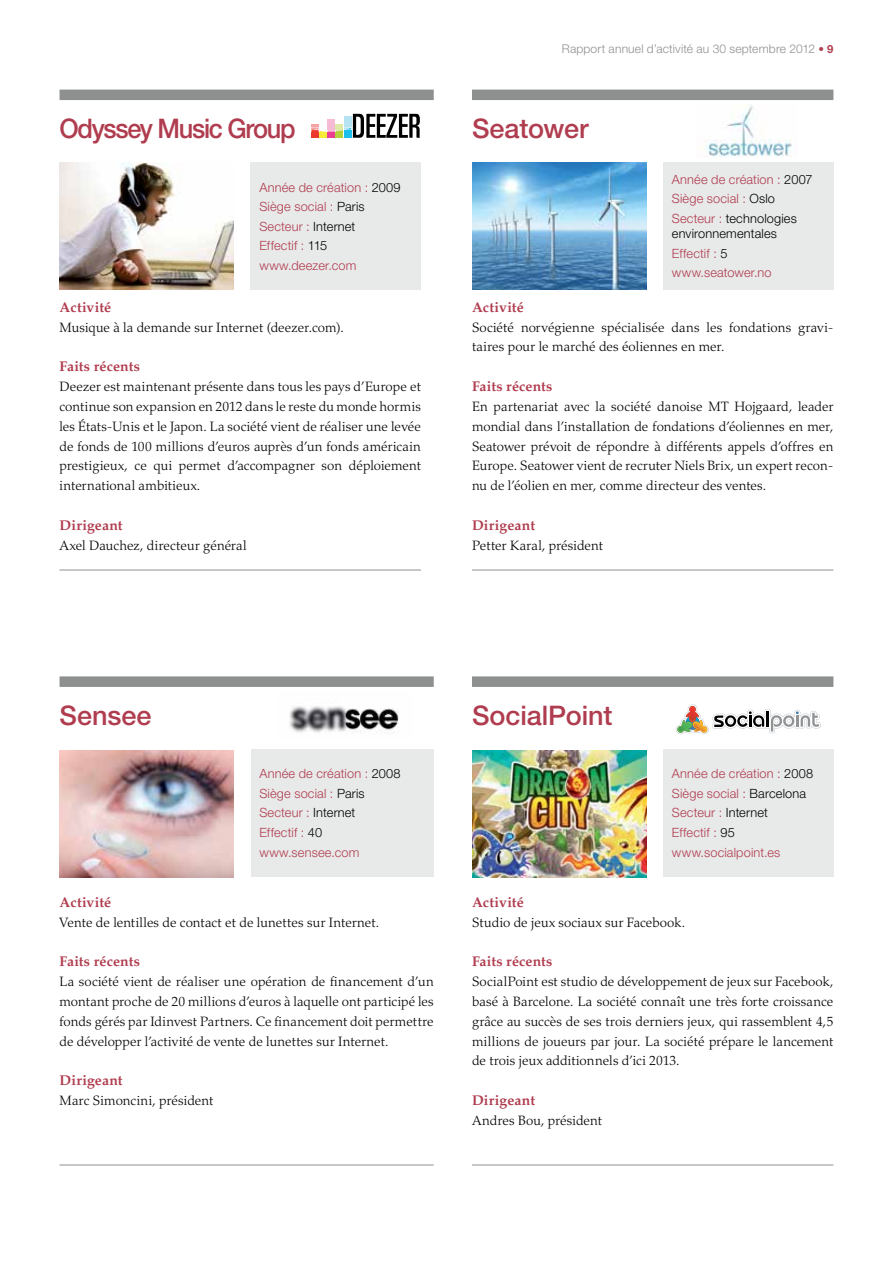
<style>
.page{position:relative;width:893px;height:1263px;background:#fff}
.page>*{position:absolute;margin:0;border:0;box-sizing:border-box;transform-origin:0 0}
.t1{font:500 27px "Helvetica Neue LT Std";letter-spacing:-.01em;color:#b03d4f}
.t2{font:500 27px "Helvetica Neue LT Std";letter-spacing:-.05em;color:#b03d4f;scale:.94 1}
.t3{font:700 14.1px "Palatino LT";letter-spacing:.01em;color:#b03d4f}
.t4{font:300 13.5px/19.8px "Palatino LT";letter-spacing:.005em;color:#000;text-align:justify}
.t5{font:300 12.75px/19.5px "Helvetica Neue LT Std";letter-spacing:.015em;color:#b03d4f}
.t6{font:300 12px "Helvetica Neue LT Std";letter-spacing:.015em;color:#8e9090}
.s1{font-weight:700;font-size:11.25px;color:#b03d4f}
.s2{color:#000}
</style>
<div class="page">
<svg style="left:311px;top:114px;width:109px;height:24px"></svg>
<img style="left:706px;top:105px;width:86px;height:52px">
<img style="left:289px;top:706px;width:110px;height:27px">
<div style="left:251px;top:749px;width:183px;height:128px;background:#e8e9e9"></div>
<div style="left:663px;top:749px;width:170px;height:128px;background:#e8e9e9"></div>
<div style="left:251px;top:162px;width:170px;height:128px;background:#e8e9e9"></div>
<div style="left:663px;top:162px;width:170px;height:128px;background:#e8e9e9"></div>
<div style="left:60px;top:90px;width:374px;height:10px;background:#8e9090"></div>
<div style="left:472px;top:90px;width:361px;height:10px;background:#8e9090"></div>
<div style="left:60px;top:676px;width:374px;height:11px;background:#8e9090"></div>
<div style="left:472px;top:676px;width:361px;height:11px;background:#8e9090"></div>
<hr style="left:60px;top:570px;width:361px;height:1px;background:#8e9090">
<hr style="left:472px;top:570px;width:361px;height:1px;background:#8e9090">
<hr style="left:60px;top:1164px;width:374px;height:1px;background:#8e9090">
<hr style="left:472px;top:1164px;width:361px;height:1px;background:#8e9090">
<svg style="left:676px;top:704px;width:145px;height:30px"></svg>
<img style="left:472px;top:162px;width:174px;height:128px">
<img style="left:60px;top:750px;width:174px;height:128px">
<img style="left:472px;top:750px;width:174px;height:128px">
<img style="left:60px;top:162px;width:174px;height:128px">
<p class="t6" style="left:562px;top:42px;width:273px">Rapport annuel d’activité au 30 septembre 2012 <span class="s1">• 9</span></p>
<h1 class="t2" style="left:60px;top:113px;width:253px">Odyssey Music Group</h1>
<h1 class="t1" style="left:472px;top:113px;width:118px">Seatower</h1>
<p class="t5" style="left:259px;top:177px;width:143px">Année de création : <span class="s2">2009<br></span>Siège social : <span class="s2">Paris<br></span>Secteur : <span class="s2">Internet<br></span>Effectif : <span class="s2">115 </span>www.deezer.com</p>
<p class="t5" style="left:672px;top:169px;width:142px">Année de création : <span class="s2">2007<br></span>Siège social : <span class="s2">Oslo<br></span>Secteur : <span class="s2">technologies</span></p>
<p class="t5" style="left:672px;top:224px;width:107px"><span class="s2">environnementales<br></span>Effectif : <span class="s2">5 </span>www.seatower.no</p>
<p class="t3" style="left:60px;top:299px;width:53px">Activité</p>
<p class="t4" style="left:60px;top:317px;width:286px">Musique à la demande sur Internet (deezer.com).</p>
<p class="t3" style="left:60px;top:358px;width:82px">Faits récents</p>
<p class="t4" style="left:60px;top:377px;width:363px">Deezer est maintenant présente dans tous les pays d’Europe et continue son expansion en 2012 dans le reste du monde hormis les États-Unis et le Japon. La société vient de réaliser une levée de fonds de 100 millions d’euros auprès d’un fonds américain prestigieux, ce qui permet d’accompagner son déploiement international ambitieux.</p>
<p class="t3" style="left:60px;top:517px;width:65px">Dirigeant</p>
<p class="t4" style="left:60px;top:535px;width:189px">Axel Dauchez, directeur général</p>
<p class="t3" style="left:472px;top:299px;width:53px">Activité</p>
<p class="t4" style="left:472px;top:317px;width:363px">Société norvégienne spécialisée dans les fondations gravi&shy;taires pour le marché des éoliennes en mer.</p>
<p class="t3" style="left:472px;top:378px;width:82px">Faits récents</p>
<p class="t4" style="left:472px;top:397px;width:363px">En partenariat avec la société danoise MT Hojgaard, leader mondial dans l’installation de fondations d’éoliennes en mer, Seatower prévoit de répondre à différents appels d’offres en Europe. Seatower vient de recruter Niels Brix, un expert recon&shy;nu de l’éolien en mer, comme directeur des ventes.</p>
<p class="t3" style="left:472px;top:517px;width:65px">Dirigeant</p>
<p class="t4" style="left:472px;top:535px;width:132px">Petter Karal, président</p>
<h1 class="t1" style="left:60px;top:699px;width:94px">Sensee</h1>
<h1 class="t1" style="left:472px;top:699px;width:142px">SocialPoint</h1>
<p class="t5" style="left:259px;top:764px;width:143px">Année de création : <span class="s2">2008<br></span>Siège social : <span class="s2">Paris<br></span>Secteur : <span class="s2">Internet<br></span>Effectif : <span class="s2">40 </span>www.sensee.com</p>
<p class="t5" style="left:672px;top:764px;width:143px">Année de création : <span class="s2">2008<br></span>Siège social : <span class="s2">Barcelona<br></span>Secteur : <span class="s2">Internet<br></span>Effectif : <span class="s2">95 </span>www.socialpoint.es</p>
<p class="t3" style="left:60px;top:894px;width:53px">Activité</p>
<p class="t4" style="left:60px;top:912px;width:321px">Vente de lentilles de contact et de lunettes sur Internet.</p>
<p class="t3" style="left:60px;top:953px;width:82px">Faits récents</p>
<p class="t4" style="left:60px;top:972px;width:376px">La société vient de réaliser une opération de financement d’un montant proche de 20 millions d’euros à laquelle ont participé les fonds gérés par Idinvest Partners. Ce financement doit permettre de développer l’activité de vente de lunettes sur Internet.</p>
<p class="t3" style="left:60px;top:1072px;width:65px">Dirigeant</p>
<p class="t4" style="left:60px;top:1091px;width:155px">Marc Simoncini, président</p>
<p class="t3" style="left:472px;top:894px;width:53px">Activité</p>
<p class="t4" style="left:472px;top:912px;width:215px">Studio de jeux sociaux sur Facebook.</p>
<p class="t3" style="left:472px;top:953px;width:82px">Faits récents</p>
<p class="t4" style="left:472px;top:972px;width:363px">SocialPoint est studio de développement de jeux sur Facebook, basé à Barcelone. La société connaît une très forte croissance grâce au succès de ses trois derniers jeux, qui rassemblent 4,5 millions de joueurs par jour. La société prépare le lancement de trois jeux additionnels d’ici 2013.</p>
<p class="t3" style="left:472px;top:1092px;width:65px">Dirigeant</p>
<p class="t4" style="left:472px;top:1111px;width:131px">Andres Bou, président</p>
</div>
